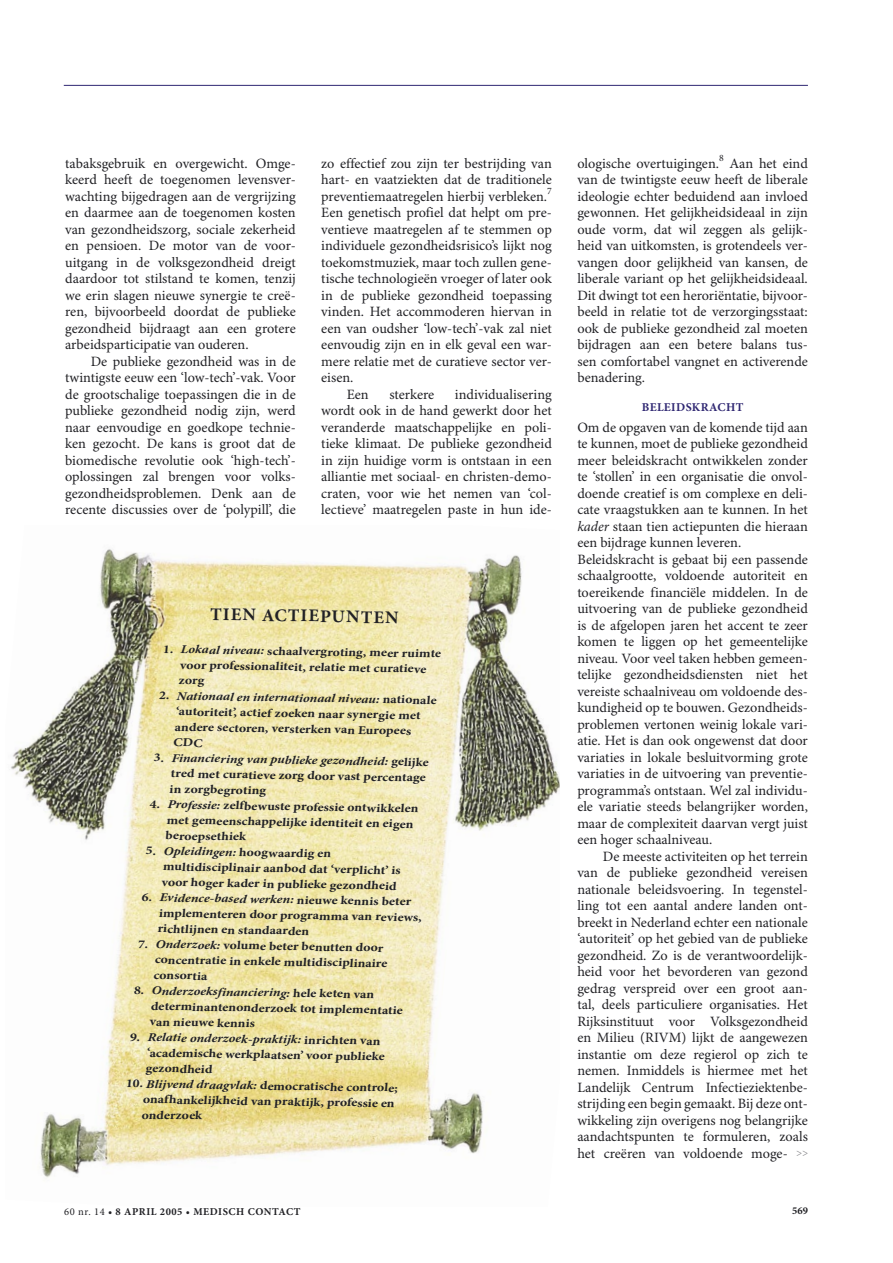
<style>
.page{position:relative;width:893px;height:1263px;background:#fff}
.page>*{position:absolute;margin:0;border:0;box-sizing:border-box;transform-origin:0 0}
._9K{font:700 17.85px "Minion Pro";color:#212125}
.T{font:14.25px/16.5px "Minion Pro";color:#212125;text-align:justify}
.S{font:700 12px/15.6px "Minion Pro";color:#212125;scale:1.15 1}
._5{font:700 12px "Minion Pro";letter-spacing:.03em;color:#2f2772}
.t1{font:700 10.5px "Minion Pro";letter-spacing:.05em;color:#212125}
.s1{font-style:italic}
.s2{font-weight:400}
</style>
<div class="page">
<hr style="left:64px;top:85px;width:744px;height:1px;background:#2f2772">
<img style="left:11px;top:549px;width:549px;height:629px">
<p class="T" style="left:65px;top:155px;width:232px">tabaksgebruik en overgewicht. Omge&shy;keerd heeft de toegenomen levensver&shy;wachting bijgedragen aan de vergrijzing en daarmee aan de toegenomen kosten van gezondheidszorg, sociale zekerheid en pensioen. De motor van de voor&shy;uitgang in de volksgezondheid dreigt daardoor tot stilstand te komen, tenzij we erin slagen nieuwe synergie te creë&shy;ren, bijvoorbeeld doordat de publieke gezondheid bijdraagt aan een grotere arbeidsparticipatie van ouderen.</p>
<p class="T" style="left:65px;top:353px;width:232px;text-indent:26px">De publieke gezondheid was in de twintigste eeuw een ‘low-tech’-vak. Voor de grootschalige toepassingen die in de publieke gezondheid nodig zijn, werd naar eenvoudige en goedkope technie&shy;ken gezocht. De kans is groot dat de biomedische revolutie ook ‘high-tech’- oplossingen zal brengen voor volks&shy;gezondheidsproblemen. Denk aan de recente discussies over de ‘polypill’, die</p>
<p class="T" style="left:321px;top:155px;width:232px">zo effectief zou zijn ter bestrijding van hart- en vaatziekten dat de traditionele preventiemaatregelen hierbij verbleken.<sup>7<br></sup>Een genetisch profiel dat helpt om pre&shy;ventieve maatregelen af te stemmen op individuele gezondheidsrisico’s lijkt nog toekomstmuziek, maar toch zullen gene&shy;tische technologieën vroeger of later ook in de publieke gezondheid toepassing vinden. Het accommoderen hiervan in een van oudsher ‘low-tech’-vak zal niet eenvoudig zijn en in elk geval een war&shy;mere relatie met de curatieve sector ver&shy;eisen.</p>
<p class="T" style="left:347px;top:386px;width:24px">Een</p>
<p class="T" style="left:389px;top:386px;width:46px">sterkere</p>
<p class="T" style="left:321px;top:386px;width:232px;text-indent:134px">individualisering wordt ook in de hand gewerkt door het veranderde maatschappelijke en poli&shy;tieke klimaat. De publieke gezondheid in zijn huidige vorm is ontstaan in een alliantie met sociaal- en christen-demo&shy;craten, voor wie het nemen van ‘col&shy;lectieve’ maatregelen paste in hun ide-</p>
<p class="_9K" style="left:211px;top:603px;width:190px;rotate:1deg">TIEN ACTIEPUNTEN</p>
<p class="S" style="left:179px;top:642px;width:229px;text-indent:-16px;rotate:1deg">1. <span class="s1">Lokaal niveau:</span> schaalvergroting, meer ruimte voor professionaliteit, relatie met curatieve zorg</p>
<p class="S" style="left:174px;top:688px;width:230px;text-indent:-15px;rotate:1deg">2. <span class="s1">Nationaal en internationaal niveau:</span> nationale ‘autoriteit’, actief zoeken naar synergie met andere sectoren, versterken van Europees CDC</p>
<p class="S" style="left:170px;top:750px;width:226px;text-indent:-16px;rotate:1deg">3. <span class="s1">Financiering van publieke gezondheid:</span> gelijke tred met curatieve zorg door vast percentage in zorgbegroting</p>
<p class="S" style="left:166px;top:797px;width:221px;text-indent:-16px;rotate:1deg">4. <span class="s1">Professie:</span> zelfbewuste professie ontwikkelen met gemeenschappelijke identiteit en eigen beroepsethiek</p>
<p class="S" style="left:162px;top:843px;width:209px;text-indent:-16px;rotate:1deg">5. <span class="s1">Opleidingen:</span> hoogwaardig en multidisciplinair aanbod dat ‘verplicht’ is voor hoger kader in publieke gezondheid</p>
<p class="S" style="left:158px;top:890px;width:231px;text-indent:-16px;rotate:1deg">6. <span class="s1">Evidence-based werken:</span> nieuwe kennis beter implementeren door programma van reviews, richtlijnen en standaarden</p>
<p class="S" style="left:154px;top:936px;width:204px;text-indent:-16px;rotate:1deg">7. <span class="s1">Onderzoek:</span> volume beter benutten door concentratie in enkele multidisciplinaire consortia</p>
<p class="S" style="left:150px;top:983px;width:221px;text-indent:-16px;rotate:1deg">8. <span class="s1">Onderzoeksfinanciering:</span> hele keten van determinantenonderzoek tot implementatie van nieuwe kennis</p>
<p class="S" style="left:146px;top:1030px;width:209px;text-indent:-16px;rotate:1deg">9. <span class="s1">Relatie onderzoek-praktijk:</span> inrichten van ‘academische werkplaatsen’ voor publieke gezondheid</p>
<p class="S" style="left:142px;top:1076px;width:224px;text-indent:-16px;rotate:1deg">10. <span class="s1">Blijvend draagvlak:</span> democratische controle; onafhankelijkheid van praktijk, professie en onderzoek</p>
<p class="T" style="left:577px;top:155px;width:232px">ologische overtuigingen.<sup>8</sup> Aan het eind van de twintigste eeuw heeft de liberale ideologie echter beduidend aan invloed gewonnen. Het gelijkheidsideaal in zijn oude vorm, dat wil zeggen als gelijk&shy;heid van uitkomsten, is grotendeels ver&shy;vangen door gelijkheid van kansen, de liberale variant op het gelijkheidsideaal.<br>Dit dwingt tot een heroriëntatie, bijvoor&shy;beeld in relatie tot de verzorgingsstaat: ook de publieke gezondheid zal moeten bijdragen aan een betere balans tus&shy;sen comfortabel vangnet en activerende benadering.</p>
<p class="_5" style="left:642px;top:400px;width:103px">BELEIDSKRACHT</p>
<p class="T" style="left:577px;top:419px;width:232px">Om de opgaven van de komende tijd aan te kunnen, moet de publieke gezondheid meer beleidskracht ontwikkelen zonder te ‘stollen’ in een organisatie die onvol&shy;doende creatief is om complexe en deli&shy;cate vraagstukken aan te kunnen. In het <span class="s1">kader</span> staan tien actiepunten die hieraan een bijdrage kunnen leveren.</p>
<p class="T" style="left:577px;top:551px;width:232px">Beleidskracht is gebaat bij een passende schaalgrootte, voldoende autoriteit en toereikende financiële middelen. In de uitvoering van de publieke gezondheid is de afgelopen jaren het accent te zeer komen te liggen op het gemeentelijke niveau. Voor veel taken hebben gemeen&shy;telijke gezondheidsdiensten niet het vereiste schaalniveau om voldoende des&shy;kundigheid op te bouwen. Gezondheids&shy;problemen vertonen weinig lokale vari&shy;atie. Het is dan ook ongewenst dat door variaties in lokale besluitvorming grote variaties in de uitvoering van preventie&shy;programma’s ontstaan. Wel zal individu&shy;ele variatie steeds belangrijker worden, maar de complexiteit daarvan vergt juist een hoger schaalniveau.</p>
<p class="T" style="left:577px;top:848px;width:232px;text-indent:26px">De meeste activiteiten op het terrein van de publieke gezondheid vereisen nationale beleidsvoering. In tegenstel&shy;ling tot een aantal andere landen ont&shy;breekt in Nederland echter een nationale ‘autoriteit’ op het gebied van de publieke gezondheid. Zo is de verantwoordelijk&shy;heid voor het bevorderen van gezond gedrag verspreid over een groot aan&shy;tal, deels particuliere organisaties. Het Rijksinstituut voor Volksgezondheid en Milieu (RIVM) lijkt de aangewezen instantie om deze regierol op zich te nemen. Inmiddels is hiermee met het Landelijk Centrum Infectieziektenbe&shy;strijding een begin gemaakt. Bij deze ont&shy;wikkeling zijn overigens nog belangrijke aandachtspunten te formuleren, zoals het creëren van voldoende moge-</p>
<p class="t1" style="left:64px;top:1205px;width:238px"><span class="s2">60 nr. 14</span> • 8 APRIL 2005 • MEDISCH CONTACT</p>
<p class="t1" style="left:792px;top:1205px;width:17px">569</p>
</div>
